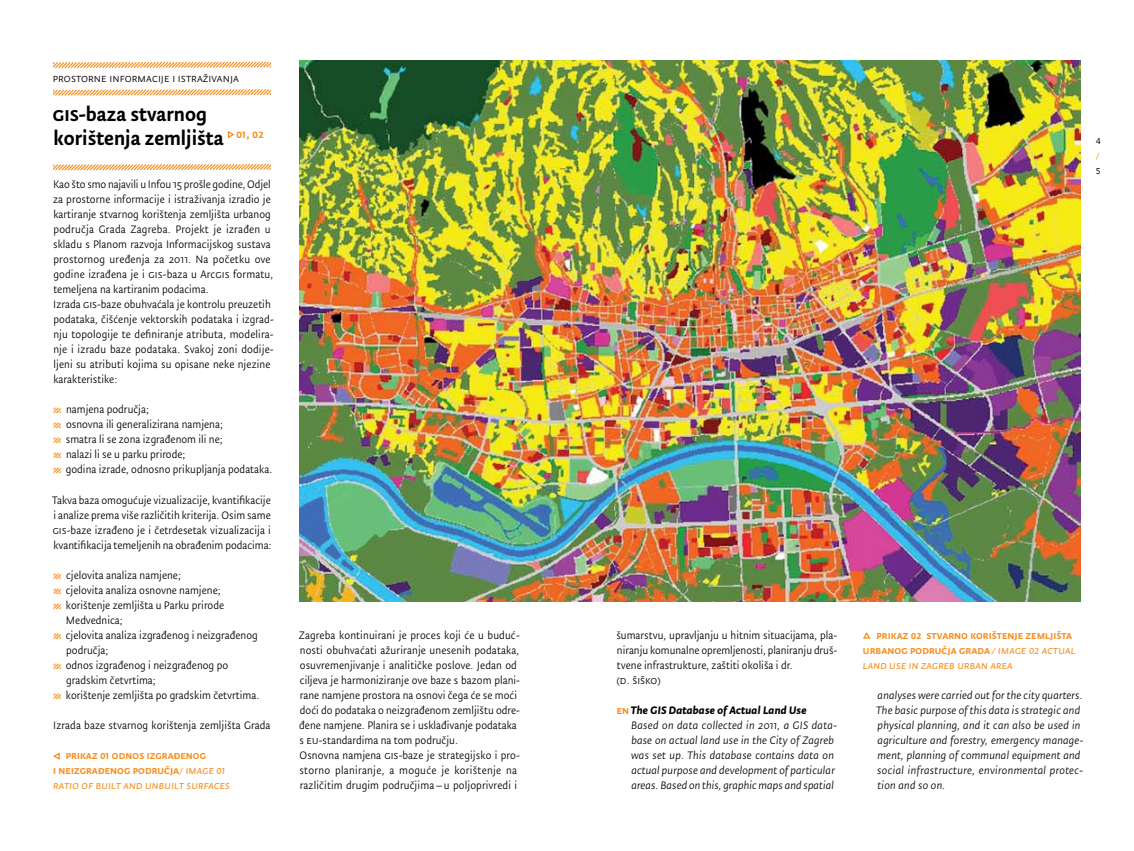
<style>
.page{position:relative;width:1134px;height:851px;background:#fff}
.page>*{position:absolute;margin:0;border:0;box-sizing:border-box;transform-origin:0 0}
.t1{font:500 22.5px/23.8px "Tempera Pro";color:#000}
.t2{font:12.5px "Tempera Pro Normal";letter-spacing:.01em;color:#000}
.t3{font:12.25px/15px "Tempera Pro Normal";color:#000}
.t4{font:italic 12.25px/15px "Tempera Pro Normal";letter-spacing:.01em;color:#000}
.t5{font:500 12.25px/15px "Tempera Pro";letter-spacing:.01em;color:#f78e1e;text-align:right}
.t6{font:12.25px "Tempera Pro Book B Italic";letter-spacing:.01em;color:#f78e1e}
.t7{font:italic 700 12.25px "Tempera Pro";letter-spacing:.01em;color:#000}
.t8{font:12.25px "Tempera Pro Normal";color:#f78e1e}
.s1{font-family:"Bebas Neue";font-size:23.75px;color:#f78e1e}
.s2{font-family:"Tempera Pro Book B Italic";font-weight:400}
.s3{font-weight:500;font-style:normal;color:#f78e1e}
</style>
<div class="page">
<img style="left:299px;top:60px;width:782px;height:541px">
<svg style="left:53px;top:61px;width:218px;height:8px"></svg>
<svg style="left:53px;top:89px;width:218px;height:7px"></svg>
<svg style="left:228px;top:131px;width:7px;height:8px"></svg>
<svg style="left:53px;top:163px;width:218px;height:8px"></svg>
<svg style="left:863px;top:632px;width:8px;height:7px"></svg>
<svg style="left:53px;top:752px;width:7px;height:8px"></svg>
<p class="t2" style="left:53px;top:71px;width:188px">prostorne informacije i istraživanja</p>
<h1 class="t1" style="left:53px;top:102px;width:212px">gis-baza stvarnog korištenja zemljišta <sup>01,</sup> <sup>02</sup></h1>
<p class="t3" style="left:53px;top:177px;width:222px">Kao što smo najavili u Infou 15 prošle godine, Odjel za prostorne informacije i istraživanja izradio je kartiranje stvarnog korištenja zemljišta urbanog područja Grada Zagreba. Projekt je izrađen u skladu s Planom razvoja Informacijskog sustava prostornog uređenja za 2011. Na početku ove godine izrađena je i gis-baza u Arcgis formatu, temeljena na kartiranim podacima.<br>Izrada gis-baze obuhvaćala je kontrolu preuzetih podataka, čišćenje vektorskih podataka i izgrad&shy;nju topologije te definiranje atributa, modelira&shy;nje i izradu baze podataka. Svakoj zoni dodije&shy;ljeni su atributi kojima su opisane neke njezine karakteristike:</p>
<p class="t3" style="left:53px;top:402px;width:221px"><span class="s1">A</span> namjena područja;<br><span class="s1">A</span> osnovna ili generalizirana namjena;<br><span class="s1">A</span> smatra li se zona izgrađenom ili ne;<br><span class="s1">A</span> nalazi li se u parku prirode;<br><span class="s1">A</span> godina izrade, odnosno prikupljanja podataka.</p>
<p class="t3" style="left:52px;top:492px;width:221px;text-align:justify">Takva baza omogućuje vizualizacije, kvantifikacije i analize prema više različitih kriterija. Osim same gis-baze izrađeno je i četrdesetak vizualizacija i kvantifikacija temeljenih na obrađenim podacima:</p>
<p class="t3" style="left:53px;top:567px;width:130px"><span class="s1">A</span> cjelovita analiza namjene;</p>
<p class="t3" style="left:53px;top:582px;width:170px"><span class="s1">A</span> cjelovita analiza osnovne namjene;</p>
<p class="t3" style="left:53px;top:597px;width:173px"><span class="s1">A</span> korištenje zemljišta u Parku prirode</p>
<p class="t3" style="left:66px;top:612px;width:58px">Medvednica;</p>
<p class="t3" style="left:53px;top:627px;width:207px"><span class="s1">A</span> cjelovita analiza izgrađenog i neizgrađenog</p>
<p class="t3" style="left:66px;top:642px;width:44px">područja;</p>
<p class="t3" style="left:53px;top:657px;width:177px"><span class="s1">A</span> odnos izgrađenog i neizgrađenog po</p>
<p class="t3" style="left:66px;top:672px;width:91px">gradskim četvrtima;</p>
<p class="t3" style="left:53px;top:687px;width:208px"><span class="s1">A</span> korištenje zemljišta po gradskim četvrtima.</p>
<p class="t3" style="left:53px;top:717px;width:219px">Izrada baze stvarnog korištenja zemljišta Grada</p>
<p class="t5" style="left:53px;top:747px;width:174px;text-align:center">prikaz 01 odnos izgrađenog<br>i neizgrađenog područja<span class="s2">/ image 01</span></p>
<p class="t6" style="left:53px;top:778px;width:178px">ratio of built and unbuilt surfaces</p>
<p class="t3" style="left:299px;top:627px;width:223px">Zagreba kontinuirani je proces koji će u buduć&shy;nosti obuhvaćati ažuriranje unesenih podataka, osuvremenjivanje i analitičke poslove. Jedan od ciljeva je harmoniziranje ove baze s bazom plani&shy;rane namjene prostora na osnovi čega će se moći doći do podataka o neizgrađenom zemljištu odre&shy;đene namjene. Planira se i usklađivanje podataka s eu-standardima na tom području.<br>Osnovna namjena gis-baze je strategijsko i pro&shy;storno planiranje, a moguće je korištenje na različitim drugim područjima – u poljoprivredi i</p>
<p class="t3" style="left:616px;top:627px;width:222px">šumarstvu, upravljanju u hitnim situacijama, pla&shy;niranju komunalne opremljenosti, planiranju druš&shy;tvene infrastrukture, zaštiti okoliša i dr.<br>(d. šiško)</p>
<p class="t7" style="left:617px;top:702px;width:191px"><span class="s3">en</span> The GIS Database of Actual Land Use</p>
<p class="t4" style="left:631px;top:717px;width:208px">Based on data collected in 2011, a GIS data&shy;base on actual land use in the City of Zagreb was set up. This database contains data on actual purpose and development of particular areas. Based on this, graphic maps and spatial</p>
<p class="t3" style="left:1096px;top:133px;width:7px">4</p>
<p class="t8" style="left:1096px;top:148px;width:5px">/</p>
<p class="t3" style="left:1096px;top:163px;width:6px">5</p>
<p class="t5" style="left:863px;top:627px;width:214px">prikaz 02 stvarno korištenje zemljišta urbanog područja grada <span class="s2">/ image 02 actual</span></p>
<p class="t6" style="left:863px;top:658px;width:151px">land use in zagreb urban area</p>
<p class="t4" style="left:876px;top:687px;width:209px">analyses were carried out for the city quarters.<br>The basic purpose of this data is strategic and physical planning, and it can also be used in agriculture and forestry, emergency manage&shy;ment, planning of communal equipment and social infrastructure, environmental protec&shy;tion and so on.</p>
</div>
